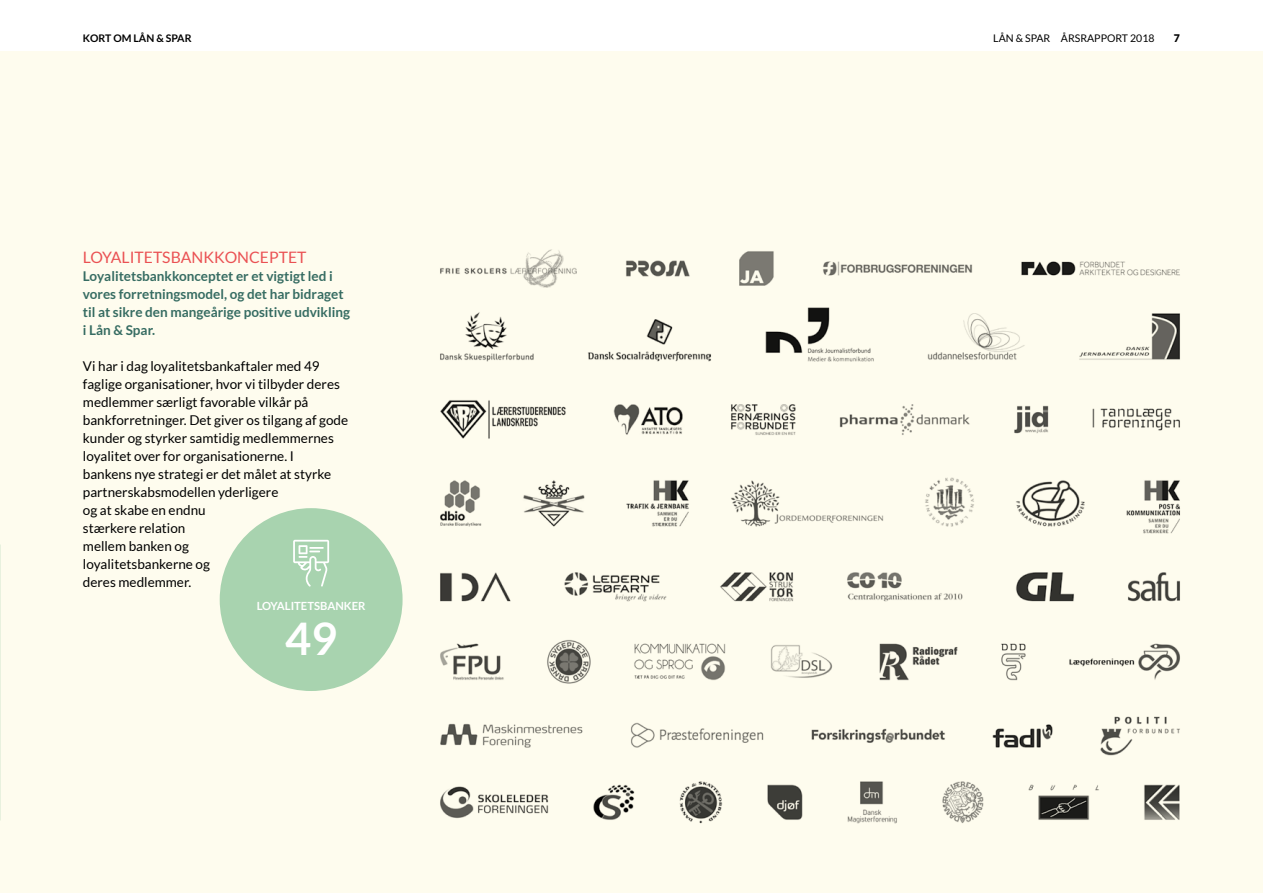
<style>
.page{position:relative;width:1263px;height:893px;background:#fff}
.page>*{position:absolute;margin:0;border:0;box-sizing:border-box;transform-origin:0 0}
.t1{font:700 45px "Lato";color:#fff}
.t2{font:15.75px "Lato";color:#ea5153}
.t3{font:13.5px/18px "Lato";color:#000}
.t4{font:700 13.5px/18px "Lato";color:#366c62}
.t5{font:700 11.25px "Lato";color:#fff}
.t6{font:10.5px "Lato";color:#000}
.t7{font:700 10.5px "Lato";color:#000}
.t8{font:900 10.5px "Lato";color:#000}
</style>
<div class="page">
<div style="left:0;top:51px;width:1263px;height:842px;background:#fefcee"></div>
<div style="left:220px;top:508px;width:183px;height:183px;background:#a8d3af;border-radius:50%"></div>
<svg style="left:293px;top:540px;width:36px;height:47px"></svg>
<img style="left:440px;top:249px;width:740px;height:575px">
<p class="t7" style="left:83px;top:33px;width:8px">Kort</p>
<p class="t7" style="left:113px;top:33px;width:66px">om Lån &amp; Spar</p>
<p class="t6" style="left:993px;top:33px;width:163px">LÅN &amp; SPAR ÅRSRAPPORT 2018</p>
<p class="t8" style="left:1174px;top:32px;width:8px">7</p>
<p class="t2" style="left:83px;top:248px;width:225px">LOYALITETSBANKKONCEPTET</p>
<p class="t4" style="left:83px;top:267px;width:269px">Loyalitetsbankkonceptet er et vigtigt led i vores forretningsmodel, og det har bidraget til at sikre den mangeårige positive udvikling i Lån &amp; Spar.</p>
<p class="t3" style="left:83px;top:357px;width:267px">Vi har i dag loyalitetsbankaftaler med 49 faglige organisationer, hvor vi tilbyder deres medlemmer særligt favorable vilkår på bankforretninger. Det giver os tilgang af gode kunder og styrker samtidig medlemmernes loyalitet over for organisationerne. I<br>bankens nye strategi er det målet at styrke partnerskabsmodellen yderligere<br>og at skabe en endnu<br>stærkere relation<br>mellem banken og<br>loyalitetsbankerne og<br>deres medlemmer.</p>
<p class="t5" style="left:257px;top:599px;width:87px">LOYALITETSBANKE</p>
<p class="t5" style="left:358px;top:599px;width:9px">R</p>
<h1 class="t1" style="left:285px;top:613px;width:54px">49</h1>
</div>
